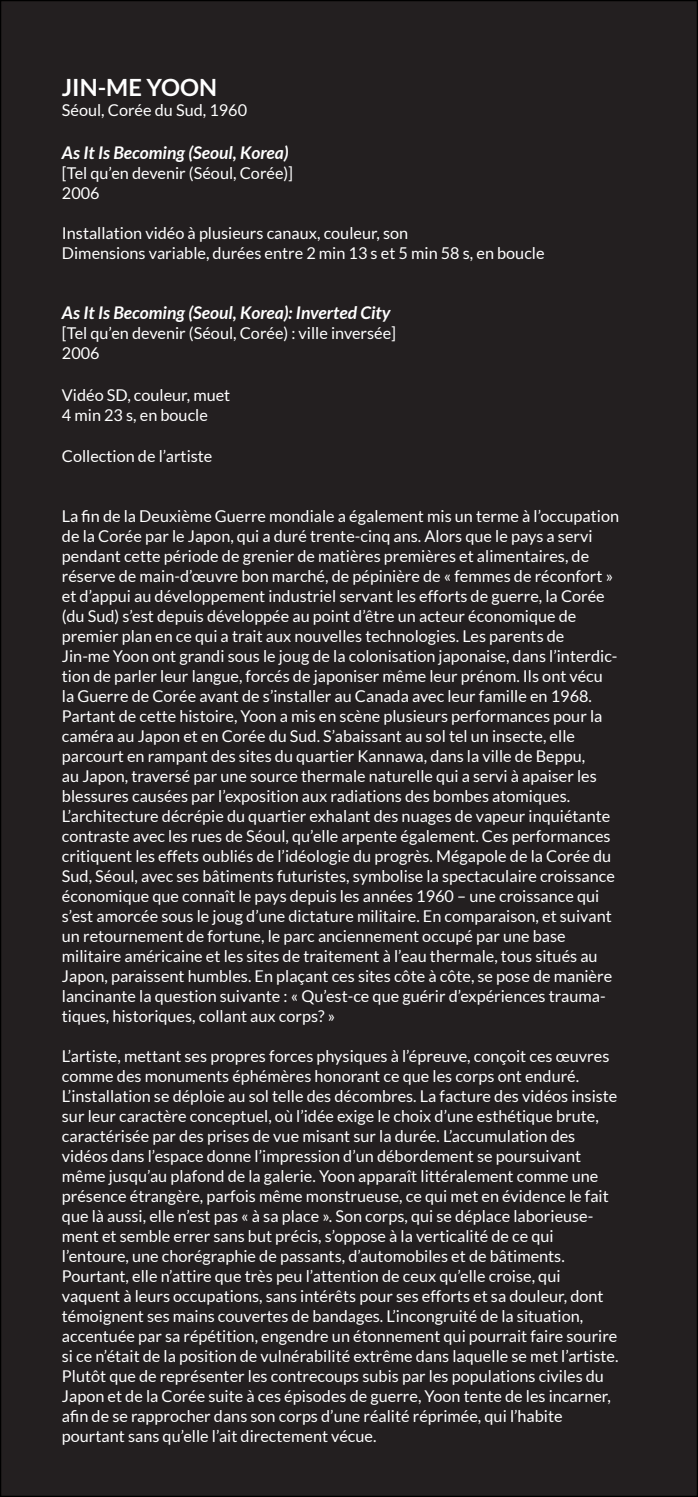
<style>
.page{position:relative;width:698px;height:1497px;background:#fff}
.page>*{position:absolute;margin:0;border:0;box-sizing:border-box;transform-origin:0 0}
.t1{font:700 23.75px "Lato";color:#fff}
.t2{font:italic 700 17.5px "Lato";color:#fff}
.t3{font:16.25px/20px "Lato";color:#fff}
</style>
<div class="page">
<div style="left:1px;top:1px;width:696px;height:1495px;background:#231f20"></div>
<h1 class="t1" style="left:62px;top:74px;width:157px">JIN-ME YOON</h1>
<p class="t3" style="left:62px;top:101px;width:187px">Séoul, Corée du Sud, 1960</p>
<p class="t2" style="left:62px;top:145px;width:228px">As It Is Becoming (Seoul, Korea)</p>
<p class="t3" style="left:62px;top:163px;width:233px">[Tel qu’en devenir (Séoul, Corée)]<br>2006</p>
<p class="t3" style="left:62px;top:223px;width:484px">Installation vidéo à plusieurs canaux, couleur, son<br>Dimensions variable, durées entre 2 min 13 s et 5 min 58 s, en boucle</p>
<p class="t2" style="left:62px;top:305px;width:330px">As It Is Becoming (Seoul, Korea): Inverted City</p>
<p class="t3" style="left:62px;top:323px;width:335px">[Tel qu’en devenir (Séoul, Corée) : ville inversée]<br>2006</p>
<p class="t3" style="left:62px;top:386px;width:170px">Vidéo SD, couleur, muet<br>4 min 23 s, en boucle</p>
<p class="t3" style="left:62px;top:446px;width:152px">Collection de l’artiste</p>
<p class="t3" style="left:62px;top:505px;width:558px">La fin de la Deuxième Guerre mondiale a également mis un terme à l’occupation de la Corée par le Japon, qui a duré trente-cinq ans. Alors que le pays a servi pendant cette période de grenier de matières premières et alimentaires, de réserve de main-d’œuvre bon marché, de pépinière de « femmes de réconfort » et d’appui au développement industriel servant les efforts de guerre, la Corée (du Sud) s’est depuis développée au point d’être un acteur économique de premier plan en ce qui a trait aux nouvelles technologies. Les parents de<br>Jin-me Yoon ont grandi sous le joug de la colonisation japonaise, dans l’interdic&shy;tion de parler leur langue, forcés de japoniser même leur prénom. Ils ont vécu la Guerre de Corée avant de s’installer au Canada avec leur famille en 1968.<br>Partant de cette histoire, Yoon a mis en scène plusieurs performances pour la caméra au Japon et en Corée du Sud. S’abaissant au sol tel un insecte, elle parcourt en rampant des sites du quartier Kannawa, dans la ville de Beppu,<br>au Japon, traversé par une source thermale naturelle qui a servi à apaiser les blessures causées par l’exposition aux radiations des bombes atomiques.<br>L’architecture décrépie du quartier exhalant des nuages de vapeur inquiétante contraste avec les rues de Séoul, qu’elle arpente également. Ces performances critiquent les effets oubliés de l’idéologie du progrès. Mégapole de la Corée du Sud, Séoul, avec ses bâtiments futuristes, symbolise la spectaculaire croissance économique que connaît le pays depuis les années 1960 – une croissance qui s’est amorcée sous le joug d’une dictature militaire. En comparaison, et suivant un retournement de fortune, le parc anciennement occupé par une base militaire américaine et les sites de traitement à l’eau thermale, tous situés au Japon, paraissent humbles. En plaçant ces sites côte à côte, se pose de manière lancinante la question suivante : « Qu’est-ce que guérir d’expériences trauma&shy;tiques, historiques, collant aux corps? »</p>
<p class="t3" style="left:62px;top:1045px;width:558px">L’artiste, mettant ses propres forces physiques à l’épreuve, conçoit ces œuvres comme des monuments éphémères honorant ce que les corps ont enduré.<br>L’installation se déploie au sol telle des décombres. La facture des vidéos insiste sur leur caractère conceptuel, où l’idée exige le choix d’une esthétique brute, caractérisée par des prises de vue misant sur la durée. L’accumulation des vidéos dans l’espace donne l’impression d’un débordement se poursuivant même jusqu’au plafond de la galerie. Yoon apparaît littéralement comme une présence étrangère, parfois même monstrueuse, ce qui met en évidence le fait que là aussi, elle n’est pas « à sa place ». Son corps, qui se déplace laborieuse&shy;ment et semble errer sans but précis, s’oppose à la verticalité de ce qui l’entoure, une chorégraphie de passants, d’automobiles et de bâtiments.<br>Pourtant, elle n’attire que très peu l’attention de ceux qu’elle croise, qui vaquent à leurs occupations, sans intérêts pour ses efforts et sa douleur, dont témoignent ses mains couvertes de bandages. L’incongruité de la situation, accentuée par sa répétition, engendre un étonnement qui pourrait faire sourire si ce n’était de la position de vulnérabilité extrême dans laquelle se met l’artiste.<br>Plutôt que de représenter les contrecoups subis par les populations civiles du Japon et de la Corée suite à ces épisodes de guerre, Yoon tente de les incarner, afin de se rapprocher dans son corps d’une réalité réprimée, qui l’habite pourtant sans qu’elle l’ait directement vécue.</p>
</div>
